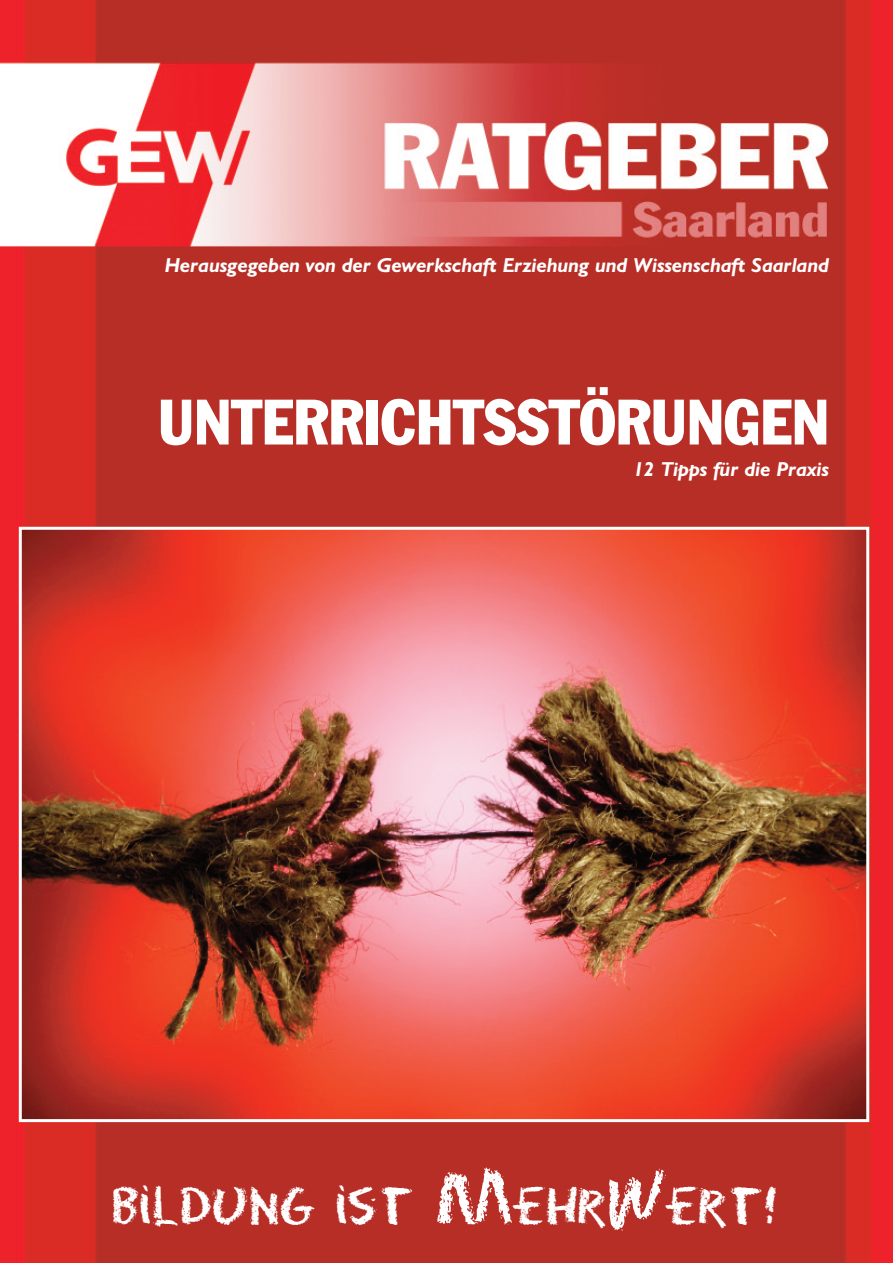
<style>
.page{position:relative;width:893px;height:1263px;background:#fff}
.page>*{position:absolute;margin:0;border:0;box-sizing:border-box;transform-origin:0 0}
.t1{font:63px "Franklin Gothic Condensed";color:#fff}
.t2{font:48px "Eraser";color:#fff}
.t3{font:italic 700 20.25px "Humanist 521 BT";color:#fff}
.s1{font-size:72px}
</style>
<div class="page">
<img style="left:0;top:0;width:893px;height:1263px">
<img style="left:23px;top:531px;width:842px;height:587px">
<div style="left:19px;top:527px;width:850px;height:595px;border:3px solid #fff"></div>
<svg style="left:250px;top:1186px;width:28px;height:38px"></svg>
<p class="t3" style="left:165px;top:253px;width:666px">Herausgegeben von der Gewerkschaft Erziehung und Wissenschaft Saarland</p>
<h1 class="t1" style="left:158px;top:386px;width:673px">UNTERRICHTSSTÖRUNGEN</h1>
<p class="t3" style="left:633px;top:457px;width:197px">12 Tipps für die Praxis</p>
<h2 class="t2" style="left:112px;top:1178px;width:139px">BILDU</h2>
<h2 class="t2" style="left:280px;top:1178px;width:500px">G IST <span class="s1">M</span>EHR<span class="s1">W</span>ERT!</h2>
</div>
